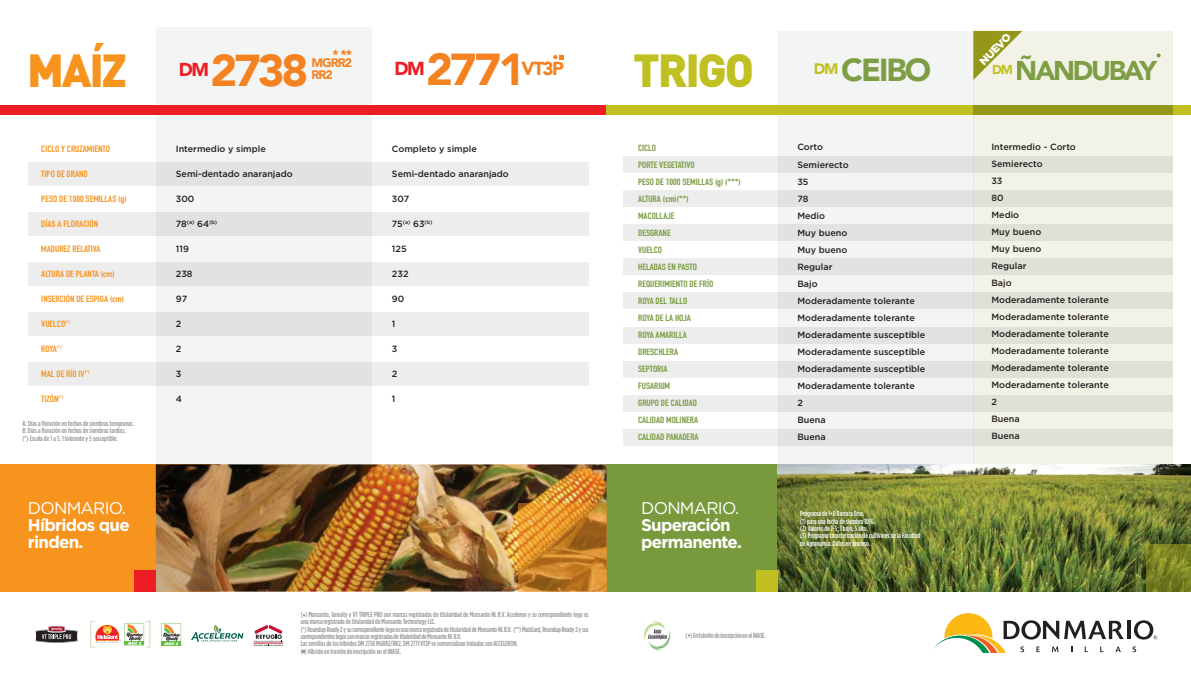
<style>
.page{position:relative;width:1191px;height:681px;background:#fff}
.page>*{position:absolute;margin:0;border:0;box-sizing:border-box;transform-origin:0 0}
.t1{font:900 45.8px "DINOT";letter-spacing:-.05em;color:#c1c022}
.t2{font:900 45.8px "DINOT";color:#f7941e}
.t3{font:900 44.6px "Avenir";color:#f58220}
.t4{font:900 44.5px "Avenir";color:#f58220}
.t5{font:900 31.8px "Avenir";letter-spacing:-.07em;color:#789a3d}
.t6{font:900 27.1px "Avenir";letter-spacing:-.09em;color:#789a3d}
.t7{font:900 18.8px "Avenir";color:#f58220}
.t8{font:900 18.7px "Avenir";color:#ed1d24}
.t9{font:900 18.6px "Avenir";color:#ed1d24}
.t10{font:700 16.9px/17px "Gotham";letter-spacing:-.045em;color:#fff}
.t11{font:16.9px "Gotham";letter-spacing:-.045em;color:#fff}
.t12{font:900 13px "Avenir";color:#f58220}
.t13{font:900 12.3px/11.9px "Avenir";letter-spacing:-.08em;color:#f58220}
.t14{font:900 11px "Gotham";color:#fff}
.t15{font:500 9px/17px "Gotham";color:#231f20}
.t16{font:700 9px/17px "DIN Condensed";color:#789a3d;scale:1.1 1}
.t17{font:700 9px "DIN Condensed";color:#f7941e;scale:1.1 1}
.t18{font:500 7.4px/7.4px "Gotham Condensed";letter-spacing:-.01em;color:#939598}
.t19{font:500 7.4px/7.4px "Gotham Condensed";letter-spacing:-.005em;color:#fff}
.t20{font:500 5.2px "Gotham";color:#231f20}
.s1{font-size:9px}
</style>
<div class="page">
<div style="left:973px;top:31px;width:199px;height:436px;background:#f2f3e6"></div>
<div style="left:777px;top:31px;width:196px;height:439px;background:#f3f4f4"></div>
<div style="left:156px;top:27px;width:216px;height:445px;background:#f3f4f4"></div>
<svg style="left:1127px;top:620px;width:3px;height:18px"></svg>
<svg style="left:1134px;top:620px;width:23px;height:19px"></svg>
<svg style="left:933px;top:613px;width:190px;height:40px"></svg>
<svg style="left:1132px;top:646px;width:4px;height:6px"></svg>
<div style="left:605px;top:464px;width:252px;height:127px;background:#789a3d"></div>
<svg style="left:90px;top:620px;width:60px;height:27px"></svg>
<svg style="left:254px;top:625px;width:29px;height:21px"></svg>
<svg style="left:191px;top:625px;width:52px;height:16px"></svg>
<svg style="left:35px;top:625px;width:43px;height:18px"></svg>
<div style="left:0;top:464px;width:218px;height:127px;background:#f7941e"></div>
<img style="left:515px;top:464px;width:91px;height:127px">
<img style="left:156px;top:464px;width:359px;height:127px">
<img style="left:777px;top:464px;width:414px;height:127px">
<div style="left:605px;top:105px;width:586px;height:10px;background:#c1c022"></div>
<div style="left:0;top:105px;width:606px;height:10px;background:#ed1d24"></div>
<div style="left:623px;top:156px;width:550px;height:17px;background:linear-gradient(to right,#ececf1,#dcddd2)"></div>
<div style="left:623px;top:190px;width:550px;height:17px;background:linear-gradient(to right,#ececf1,#dcddd2)"></div>
<div style="left:623px;top:224px;width:550px;height:17px;background:linear-gradient(to right,#ececf1,#dcddd2)"></div>
<div style="left:623px;top:258px;width:550px;height:17px;background:linear-gradient(to right,#ececf1,#dcddd2)"></div>
<div style="left:623px;top:292px;width:550px;height:17px;background:linear-gradient(to right,#ececf1,#dcddd2)"></div>
<div style="left:623px;top:327px;width:550px;height:16px;background:linear-gradient(to right,#ececf1,#dcddd2)"></div>
<div style="left:623px;top:361px;width:550px;height:16px;background:linear-gradient(to right,#ececf1,#dcddd2)"></div>
<div style="left:623px;top:395px;width:550px;height:16px;background:linear-gradient(to right,#ececf1,#dcddd2)"></div>
<div style="left:623px;top:429px;width:550px;height:16px;background:linear-gradient(to right,#ececf1,#dcddd2)"></div>
<div style="left:29px;top:162px;width:559px;height:23px;background:#ededee"></div>
<div style="left:29px;top:212px;width:559px;height:24px;background:#ededee"></div>
<div style="left:29px;top:262px;width:559px;height:24px;background:#ededee"></div>
<div style="left:29px;top:312px;width:559px;height:23px;background:#ededee"></div>
<div style="left:29px;top:362px;width:559px;height:23px;background:#ededee"></div>
<div style="left:134px;top:570px;width:22px;height:21px;background:#ed1d24"></div>
<svg style="left:518px;top:503px;width:88px;height:88px;background:#cb8329"></svg>
<div style="left:756px;top:570px;width:21px;height:21px;background:#c1c022"></div>
<svg style="left:1146px;top:544px;width:45px;height:47px;background:#798222"></svg>
<svg style="left:161px;top:623px;width:20px;height:22px"></svg>
<svg style="left:643px;top:621px;width:28px;height:30px"></svg>
<svg style="left:553px;top:55px;width:10px;height:4px"></svg>
<svg style="left:973px;top:31px;width:49px;height:49px"></svg>
<svg style="left:1156px;top:53px;width:4px;height:4px"></svg>
<div style="left:973px;top:105px;width:199px;height:9px;background:#959718"></div>
<h1 class="t2" style="left:27px;top:39px;width:101px">MAÍZ</h1>
<h1 class="t1" style="left:633px;top:39px;width:122px">TRIGO</h1>
<h3 class="t12" style="left:332px;top:44px;width:21px">* **</h3>
<h3 class="t9" style="left:179px;top:53px;width:32px">DM</h3>
<h3 class="t4" style="left:210px;top:32px;width:99px">2738</h3>
<h3 class="t8" style="left:394px;top:53px;width:32px">DM</h3>
<h2 class="t3" style="left:426px;top:31px;width:101px">2771</h2>
<h3 class="t13" style="left:312px;top:57px;width:42px">MGRR2<br>RR2</h3>
<h3 class="t7" style="left:521px;top:52px;width:44px">VT3P</h3>
<p class="t17" style="left:41px;top:142px;width:64px">CICLO Y CRUZAMIENTO</p>
<p class="t17" style="left:41px;top:167px;width:44px">TIPO DE GRANO</p>
<p class="t17" style="left:41px;top:192px;width:79px">PESO DE 1000 SEMILLAS (g)</p>
<p class="t17" style="left:41px;top:217px;width:53px">DÍAS A FLORACIÓN</p>
<p class="t17" style="left:41px;top:242px;width:55px">MADUREZ RELATIVA</p>
<p class="t17" style="left:41px;top:267px;width:68px">ALTURA DE PLANTA (cm)</p>
<p class="t17" style="left:41px;top:292px;width:77px">INSERCIÓN DE ESPIGA (cm)</p>
<p class="t17" style="left:41px;top:317px;width:28px">VUELCO<sup>(*)</sup></p>
<p class="t17" style="left:41px;top:342px;width:20px">ROYA<sup>(*)</sup></p>
<p class="t17" style="left:41px;top:367px;width:45px">MAL DE RÍO IV<sup>(*)</sup></p>
<p class="t17" style="left:41px;top:392px;width:22px">TIZÓN<sup>(*)</sup></p>
<p class="t18" style="left:22px;top:419px;width:113px">A: Días a floración en fechas de siembras tempranas.<br>B: Días a floración en fechas de siembras tardías.<br>(*) Escala de 1 a 5. 1 tolerante y 5 susceptible.</p>
<h3 class="t11" style="left:28px;top:496px;width:99px">DONMARIO.</h3>
<h3 class="t10" style="left:28px;top:515px;width:103px">Híbridos que rinden.</h3>
<p class="t15" style="left:176px;top:140px;width:91px">Intermedio y simple</p>
<p class="t15" style="left:176px;top:165px;width:118px">Semi-dentado anaranjado</p>
<p class="t15" style="left:176px;top:190px;width:20px">300</p>
<p class="t20" style="left:176px;top:219px;width:43px"><span class="s1">78</span>(a) <span class="s1">64</span>(b)</p>
<p class="t15" style="left:176px;top:240px;width:15px">119</p>
<p class="t15" style="left:176px;top:265px;width:18px">238</p>
<p class="t15" style="left:176px;top:290px;width:13px">97</p>
<p class="t15" style="left:176px;top:315px;width:7px">2</p>
<p class="t15" style="left:176px;top:340px;width:7px">2</p>
<p class="t15" style="left:176px;top:365px;width:7px">3</p>
<p class="t15" style="left:176px;top:390px;width:8px">4</p>
<p class="t15" style="left:392px;top:140px;width:86px">Completo y simple</p>
<p class="t15" style="left:392px;top:165px;width:118px">Semi-dentado anaranjado</p>
<p class="t15" style="left:392px;top:190px;width:19px">307</p>
<p class="t20" style="left:392px;top:219px;width:42px"><span class="s1">75</span>(a) <span class="s1">63</span>(b)</p>
<p class="t15" style="left:392px;top:240px;width:16px">125</p>
<p class="t15" style="left:392px;top:265px;width:18px">232</p>
<p class="t15" style="left:392px;top:290px;width:14px">90</p>
<p class="t15" style="left:392px;top:315px;width:5px">1</p>
<p class="t15" style="left:392px;top:340px;width:7px">3</p>
<p class="t15" style="left:392px;top:365px;width:7px">2</p>
<p class="t15" style="left:392px;top:390px;width:5px">1</p>
<p class="t18" style="left:301px;top:610px;width:289px">( ) Monsanto, Genuity y VT TRIPLE PRO son marcas registradas de titularidad de Monsanto NL B.V. Acceleron y su correspondiente logo es una marca registrada de titularidad de Monsanto Technology LLC.<br>(*) Roundup Ready 2 y su correspondiente logo es una marca registrada de titularidad de Monsanto NL B.V. (**) MaízGard, Roundup Ready 2 y sus correspondientes logos son marcas registradas de titularidad de Monsanto NL B.V.<br>Las semillas de los híbridos DM 2738 MGRR2/RR2, DM 2771 VT3P se comercializan tratadas con ACCELERON.<br>( ) Hibrido en tramite de inscripción en el INASE.</p>
<p class="t16" style="left:638px;top:139px;width:95px">CICLO<br>PORTE VEGETATIVO<br>PESO DE 1000 SEMILLAS (g) (***)<br>ALTURA (cm)(**)<br>MACOLLAJE<br>DESGRANE<br>VUELCO<br>HELADAS EN PASTO<br>REQUERIMIENTO DE FRÍO<br>ROYA DEL TALLO<br>ROYA DE LA HOJA<br>ROYA AMARILLA<br>DRESCHLERA<br>SEPTORIA<br>FUSARIUM<br>GRUPO DE CALIDAD<br>CALIDAD MOLINERA<br>CALIDAD PANADERA</p>
<h3 class="t11" style="left:641px;top:496px;width:99px">DONMARIO.</h3>
<h3 class="t10" style="left:641px;top:515px;width:102px">Superación permanente.</h3>
<p class="t18" style="left:685px;top:631px;width:82px">( ) En trámite de inscripción en el INASE.</p>
<h3 class="t5" style="left:814px;top:42px;width:119px"><sup>DM</sup> CEIBO</h3>
<p class="t15" style="left:797px;top:139px;width:129px">Corto<br>Semierecto<br>35<br>78<br>Medio<br>Muy bueno<br>Muy bueno<br>Regular<br>Bajo<br>Moderadamente tolerante<br>Moderadamente tolerante<br>Moderadamente susceptible<br>Moderadamente susceptible<br>Moderadamente susceptible<br>Moderadamente tolerante<br>2<br>Buena<br>Buena</p>
<p class="t19" style="left:800px;top:509px;width:122px">Programa de I+D Barraca Erro.<br>(1) para una fecha de siembra 10/6.<br>(2) Valores de 1-5; 1 bajo, 5 alto.<br>(3) Programa caracterización de cultivares de la Facultad de Agronomía. Datos en proceso.</p>
<h3 class="t14" style="left:977px;top:58px;width:41px;rotate:-45deg">NUEVO</h3>
<h3 class="t6" style="left:992px;top:47px;width:166px"><sup>DM</sup> ÑANDUBAY</h3>
<p class="t15" style="left:991px;top:138px;width:119px">Intermedio - Corto<br>Semierecto<br>33<br>80<br>Medio<br>Muy bueno<br>Muy bueno<br>Regular<br>Bajo<br>Moderadamente tolerante<br>Moderadamente tolerante<br>Moderadamente tolerante<br>Moderadamente tolerante<br>Moderadamente tolerante<br>Moderadamente tolerante<br>2<br>Buena<br>Buena</p>
</div>
